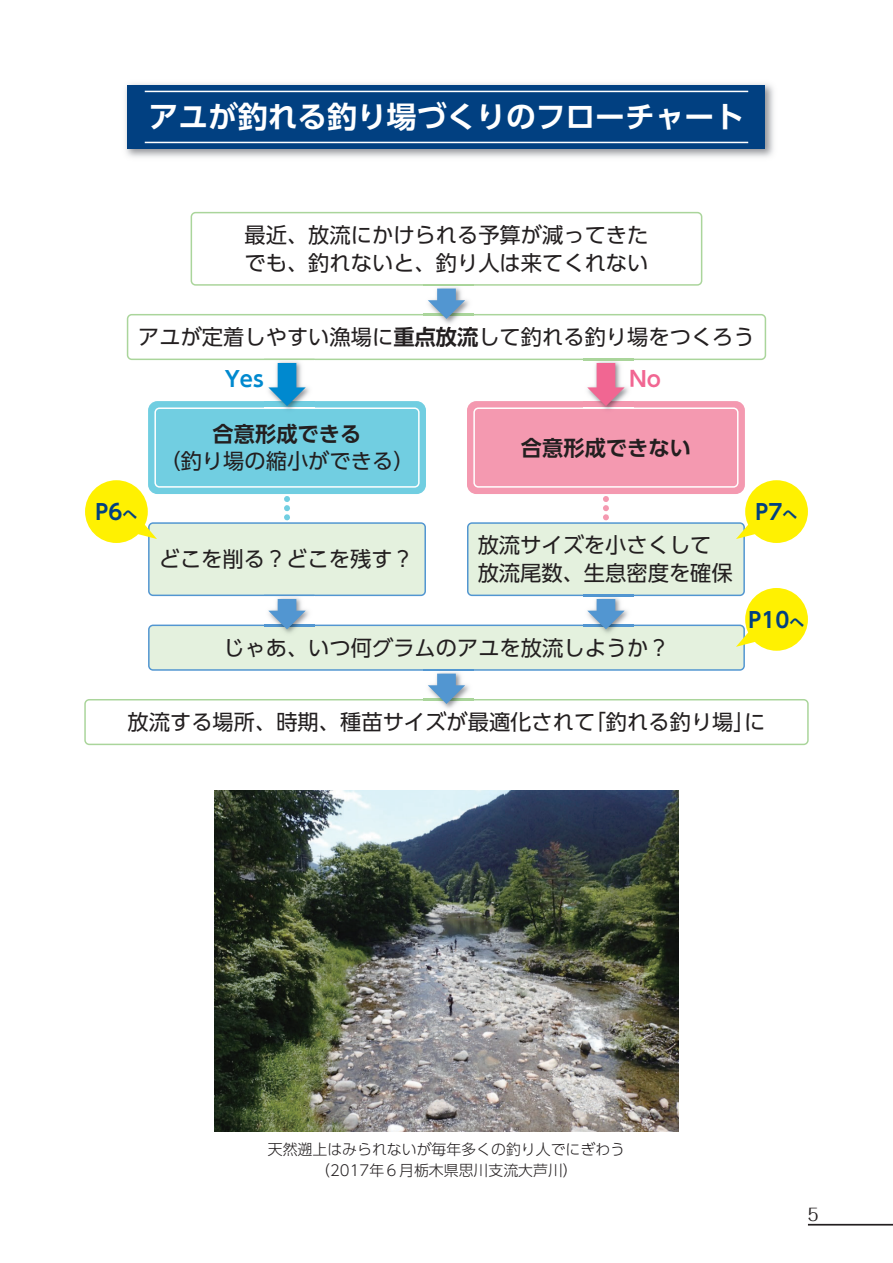
<style>
.page{position:relative;width:893px;height:1263px;background:#fff}
.page>*{position:absolute;margin:0;border:0;box-sizing:border-box;transform-origin:0 0}
.t1{font:700 29.7px "UD Shin Go Pro De";color:#fff}
.t2{font:21.3px/27.6px "UD Shin Go Pro";color:#231f20}
.t3{font:700 21.3px "UD Shin Go Pro De";color:#231f20}
.t4{font:700 21.3px "UD Shin Go Pro De";color:#014081}
.t5{font:700 21.3px "UD Shin Go Pro De";color:#0089cf}
.t6{font:700 21.3px "UD Shin Go Pro De";color:#f16692}
.t7{font:16.95px "Folk Pro";color:#231f20}
.t8{font:300 14.85px/21.3px "UD Shin Go Pro";color:#231f20;text-align:center}
.s1{font-family:"UD Shin Go Pro De";font-weight:700}
.s2{font-size:14.85px}
</style>
<div class="page">
<img style="left:214px;top:791px;width:465px;height:340px">
<img style="left:125px;top:83px;width:649px;height:75px">
<div style="left:128px;top:85px;width:637px;height:64px;background:#014081"></div>
<hr style="left:145px;top:91px;width:603px;height:1px;background:#fff">
<hr style="left:145px;top:142px;width:603px;height:1px;background:#fff">
<svg style="left:84px;top:212px;width:725px;height:533px"></svg>
<hr style="left:808px;top:1224px;width:85px;height:1px;background:#231f20">
<h1 class="t1" style="left:149px;top:93px;width:597px">アユが釣れる釣り場づくりのフローチャート</h1>
<p class="t2" style="left:244px;top:220px;width:405px">最近、放流にかけられる予算が減ってきたでも、釣れないと、釣り人は来てくれない</p>
<p class="t2" style="left:138px;top:322px;width:618px">アユが定着しやすい漁場に<span class="s1">重点放流</span>して釣れる釣り場をつくろう</p>
<p class="t5" style="left:225px;top:361px;width:40px">Yes</p>
<p class="t6" style="left:629px;top:361px;width:33px">No</p>
<p class="t3" style="left:213px;top:416px;width:150px">合意形成できる</p>
<p class="t2" style="left:159px;top:447px;width:257px">（釣り場の縮小ができる）</p>
<p class="t3" style="left:521px;top:430px;width:172px">合意形成できない</p>
<p class="t4" style="left:95px;top:495px;width:43px">P6<span class="s2">へ</span></p>
<p class="t4" style="left:756px;top:495px;width:43px">P7<span class="s2">へ</span></p>
<p class="t2" style="left:159px;top:545px;width:257px">どこを削る？どこを残す？</p>
<p class="t2" style="left:478px;top:531px;width:257px">放流サイズを小さくして放流尾数、生息密度を確保</p>
<p class="t2" style="left:223px;top:633px;width:448px">じゃあ、いつ何グラムのアユを放流しようか？</p>
<p class="t4" style="left:749px;top:603px;width:57px">P10<span class="s2">へ</span></p>
<p class="t2" style="left:128px;top:707px;width:639px">放流する場所、時期、種苗サイズが最適化されて「釣れる釣り場」に</p>
<p class="t8" style="left:268px;top:1138px;width:359px">天然遡上はみられないが毎年多くの釣り人でにぎわう（2017年６月栃木県思川支流大芦川）</p>
<p class="t7" style="left:808px;top:1200px;width:12px">5</p>
</div>
